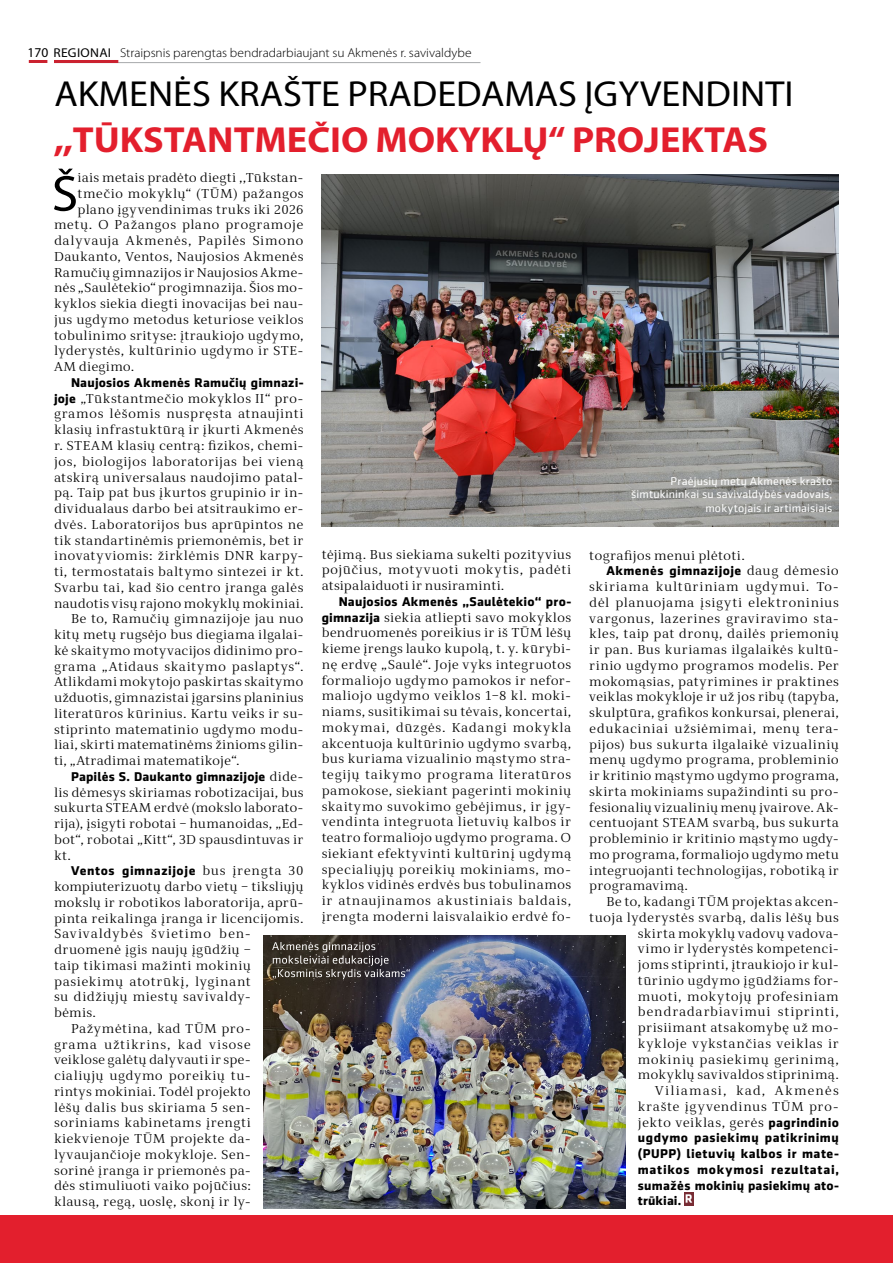
<style>
.page{position:relative;width:893px;height:1263px;background:#fff}
.page>*{position:absolute;margin:0;border:0;box-sizing:border-box;transform-origin:0 0}
.t1{font:50.85px "Myriad Pro";color:#000;scale:1.05 1}
.t2{font:36.3px "Myriad Pro";color:#000;scale:1.05 1}
.t3{font:700 36.3px "Myriad Pro";color:#e31f2d;scale:1.05 1}
.t4{font:12.9px/15.8px "Alfon";letter-spacing:.02em;color:#000;text-align:justify;scale:1.05 1}
.t5{font:700 12.9px/15.8px "Sentico Sans DT";letter-spacing:.02em;color:#000;text-align:justify;scale:1.05 1}
.t6{font:12.9px "Alfon";color:#000;scale:1.05 1}
.t7{font:300 12.9px "Myriad Pro";letter-spacing:-.005em;color:#000;scale:1.05 1}
.t8{font:12.9px "Alfon";letter-spacing:-.005em;color:#000;scale:1.05 1}
.t9{font:700 12.9px "Sentico Sans DT";letter-spacing:.04em;color:#000;scale:1.05 1}
.t10{font:12.9px "Alfon";letter-spacing:.055em;color:#000;scale:1.05 1}
.t11{font:12.9px "Alfon";letter-spacing:.05em;color:#000;scale:1.05 1}
.t12{font:11.4px/13.5px "Sentico Sans DT";letter-spacing:.015em;color:#fff;text-align:right;scale:1.05 1}
.s1{font-weight:400;font-size:13.5px}
.s2{font-weight:400}
.s3{font-family:"Sentico Sans DT";font-weight:700}
.s4{font-family:"Alfon";font-weight:400}
</style>
<div class="page">
<hr style="left:54px;top:62px;width:426px;height:1px;background:#a7a9ac">
<hr style="left:29px;top:60px;width:18px;height:3px;background:#cb212f">
<hr style="left:54px;top:60px;width:64px;height:3px;background:#cb212f">
<svg style="left:684px;top:1192px;width:9px;height:13px"></svg>
<svg style="left:686px;top:1194px;width:6px;height:9px"></svg>
<img style="left:322px;top:174px;width:517px;height:352px">
<img style="left:264px;top:935px;width:361px;height:274px">
<svg style="left:272px;top:942px;width:138px;height:37px;background:#4d4948"></svg>
<div style="left:0;top:1215px;width:893px;height:48px;background:#e31f2d"></div>
<p class="t7" style="left:28px;top:45px;width:424px"><span class="s1">170</span> <span class="s2">REGIONAI</span> Straipsnis parengtas bendradarbiaujant su Akmenės r. savivaldybe</p>
<h2 class="t2" style="left:54px;top:72px;width:705px">AKMENĖS KRAŠTE PRADEDAMAS ĮGYVENDINTI</h2>
<h2 class="t3" style="left:54px;top:116px;width:682px">,,TŪKSTANTMEČIO MOKYKLŲ“ PROJEKTAS</h2>
<h1 class="t1" style="left:52px;top:162px;width:27px">Š</h1>
<p class="t4" style="left:78px;top:170px;width:217px">iais metais pradėto diegti ,,Tūkstan-</p>
<p class="t4" style="left:78px;top:186px;width:217px">tmečio mokyklų“ (TŪM) pažangos</p>
<p class="t4" style="left:78px;top:202px;width:217px">plano įgyvendinimas truks iki 2026</p>
<p class="t4" style="left:54px;top:217px;width:239px">metų. O Pažangos plano programoje</p>
<p class="t4" style="left:54px;top:233px;width:239px">dalyvauja Akmenės, Papilės Simono</p>
<p class="t4" style="left:54px;top:249px;width:239px">Daukanto, Ventos, Naujosios Akmenės</p>
<p class="t4" style="left:54px;top:265px;width:239px">Ramučių gimnazijos ir Naujosios Akme-</p>
<p class="t6" style="left:54px;top:280px;width:239px">nės „Saulėtekio“ progimnazija. Šios mo-</p>
<p class="t4" style="left:54px;top:296px;width:239px">kyklos siekia diegti inovacijas bei nau-</p>
<p class="t4" style="left:54px;top:312px;width:239px">jus ugdymo metodus keturiose veiklos</p>
<p class="t4" style="left:54px;top:328px;width:239px">tobulinimo srityse: įtraukiojo ugdymo,</p>
<p class="t4" style="left:54px;top:343px;width:239px">lyderystės, kultūrinio ugdymo ir STE-</p>
<p class="t4" style="left:54px;top:359px;width:78px">AM diegimo.</p>
<p class="t5" style="left:71px;top:375px;width:223px">Naujosios Akmenės Ramučių gimnazi-</p>
<p class="t4" style="left:54px;top:391px;width:239px"><span class="s3">joje</span> „Tūkstantmečio mokyklos II“ pro-</p>
<p class="t4" style="left:54px;top:406px;width:239px">gramos lėšomis nuspręsta atnaujinti</p>
<p class="t4" style="left:54px;top:422px;width:239px">klasių infrastuktūrą ir įkurti Akmenės</p>
<p class="t4" style="left:54px;top:438px;width:239px">r. STEAM klasių centrą: fizikos, chemi-</p>
<p class="t4" style="left:54px;top:454px;width:239px">jos, biologijos laboratorijas bei vieną</p>
<p class="t4" style="left:54px;top:469px;width:239px">atskirą universalaus naudojimo patal-</p>
<p class="t4" style="left:54px;top:485px;width:239px">pą. Taip pat bus įkurtos grupinio ir in-</p>
<p class="t4" style="left:54px;top:501px;width:239px">dividualaus darbo bei atsitraukimo er-</p>
<p class="t4" style="left:54px;top:517px;width:239px">dvės. Laboratorijos bus aprūpintos ne</p>
<p class="t4" style="left:54px;top:532px;width:239px">tik standartinėmis priemonėmis, bet ir</p>
<p class="t4" style="left:54px;top:548px;width:239px">inovatyviomis: žirklėmis DNR karpy-</p>
<p class="t4" style="left:54px;top:564px;width:239px">ti, termostatais baltymo sintezei ir kt.</p>
<p class="t4" style="left:54px;top:580px;width:239px">Svarbu tai, kad šio centro įranga galės</p>
<p class="t6" style="left:54px;top:595px;width:239px">naudotis visų rajono mokyklų mokiniai.</p>
<p class="t4" style="left:71px;top:611px;width:223px">Be to, Ramučių gimnazijoje jau nuo</p>
<p class="t4" style="left:54px;top:627px;width:239px">kitų metų rugsėjo bus diegiama ilgalai-</p>
<p class="t4" style="left:54px;top:643px;width:239px">kė skaitymo motyvacijos didinimo pro-</p>
<p class="t4" style="left:54px;top:658px;width:239px">grama „Atidaus skaitymo paslaptys“.</p>
<p class="t4" style="left:54px;top:674px;width:239px">Atlikdami mokytojo paskirtas skaitymo</p>
<p class="t4" style="left:54px;top:690px;width:239px">užduotis, gimnazistai įgarsins planinius</p>
<p class="t4" style="left:54px;top:706px;width:239px">literatūros kūrinius. Kartu veiks ir su-</p>
<p class="t4" style="left:54px;top:721px;width:239px">stiprinto matematinio ugdymo modu-</p>
<p class="t4" style="left:54px;top:737px;width:239px">liai, skirti matematinėms žinioms gilin-</p>
<p class="t6" style="left:54px;top:753px;width:178px">ti, „Atradimai matematikoje“.</p>
<p class="t5" style="left:71px;top:768px;width:223px">Papilės S. Daukanto gimnazijoje <span class="s4">dide-</span></p>
<p class="t4" style="left:54px;top:784px;width:239px">lis dėmesys skiriamas robotizacijai, bus sukurta STEAM erdvė (mokslo laborato&shy;rija), įsigyti robotai – humanoidas, „Ed&shy;bot“, robotai „Kitt“, 3D spausdintuvas ir kt.</p>
<p class="t9" style="left:71px;top:863px;width:223px">Ventos gimnazijoje <span class="s4">bus įrengta 30</span></p>
<p class="t8" style="left:54px;top:879px;width:239px">kompiuterizuotų darbo vietų – tiksliųjų</p>
<p class="t4" style="left:54px;top:895px;width:239px">mokslų ir robotikos laboratorija, aprū-</p>
<p class="t4" style="left:54px;top:910px;width:239px">pinta reikalinga įranga ir licencijomis.</p>
<p class="t10" style="left:54px;top:926px;width:189px">Savivaldybės švietimo ben-</p>
<p class="t4" style="left:54px;top:942px;width:189px">druomenė įgis naujų įgūdžių –</p>
<p class="t4" style="left:54px;top:958px;width:189px">taip tikimasi mažinti mokinių</p>
<p class="t4" style="left:54px;top:973px;width:189px">pasiekimų atotrūkį, lyginant</p>
<p class="t4" style="left:54px;top:989px;width:189px">su didžiųjų miestų savivaldy-</p>
<p class="t4" style="left:54px;top:1005px;width:42px">bėmis.</p>
<p class="t4" style="left:71px;top:1021px;width:173px">Pažymėtina, kad TŪM pro-</p>
<p class="t11" style="left:54px;top:1036px;width:189px">grama užtikrins, kad visose</p>
<p class="t4" style="left:54px;top:1052px;width:189px">veiklose galėtų dalyvauti ir spe-</p>
<p class="t4" style="left:54px;top:1068px;width:189px">cialiųjų ugdymo poreikių tu-</p>
<p class="t6" style="left:54px;top:1084px;width:189px">rintys mokiniai. Todėl projekto</p>
<p class="t4" style="left:54px;top:1099px;width:189px">lėšų dalis bus skiriama 5 sen-</p>
<p class="t4" style="left:54px;top:1115px;width:189px">soriniams kabinetams įrengti</p>
<p class="t4" style="left:54px;top:1131px;width:189px">kiekvienoje TŪM projekte da-</p>
<p class="t4" style="left:54px;top:1147px;width:189px">lyvaujančioje mokykloje. Sen-</p>
<p class="t4" style="left:54px;top:1162px;width:189px">sorinė įranga ir priemonės pa-</p>
<p class="t4" style="left:54px;top:1178px;width:189px">dės stimuliuoti vaiko pojūčius:</p>
<p class="t4" style="left:54px;top:1194px;width:189px">klausą, regą, uoslę, skonį ir ly-</p>
<p class="t4" style="left:322px;top:546px;width:239px">tėjimą. Bus siekiama sukelti pozityvius pojūčius, motyvuoti mokytis, padėti atsipalaiduoti ir nusiraminti.</p>
<p class="t5" style="left:339px;top:593px;width:223px">Naujosios Akmenės „Saulėtekio“ pro-</p>
<p class="t4" style="left:322px;top:609px;width:239px"><span class="s3">gimnazija</span> siekia atliepti savo mokyklos bendruomenės poreikius ir iš TŪM lėšų kieme įrengs lauko kupolą, t. y. kūrybi&shy;nę erdvę „Saulė“. Joje vyks integruotos formaliojo ugdymo pamokos ir nefor&shy;maliojo ugdymo veiklos 1–8 kl. moki&shy;niams, susitikimai su tėvais, koncertai, mokymai, dūzgės. Kadangi mokykla akcentuoja kultūrinio ugdymo svarbą, bus kuriama vizualinio mąstymo stra&shy;tegijų taikymo programa literatūros pamokose, siekiant pagerinti mokinių skaitymo suvokimo gebėjimus, ir įgy&shy;vendinta integruota lietuvių kalbos ir teatro formaliojo ugdymo programa. O siekiant efektyvinti kultūrinį ugdymą specialiųjų poreikių mokiniams, mo&shy;kyklos vidinės erdvės bus tobulinamos ir atnaujinamos akustiniais baldais, įrengta moderni laisvalaikio erdvė fo-</p>
<p class="t12" style="left:631px;top:474px;width:193px">Praėjusių metų Akmenės krašto šimtukininkai su savivaldybės vadovais, mokytojais ir artimaisiais</p>
<p class="t4" style="left:589px;top:548px;width:150px">tografijos menui plėtoti.</p>
<p class="t5" style="left:606px;top:563px;width:223px">Akmenės gimnazijoje <span class="s4">daug dėmesio</span></p>
<p class="t4" style="left:589px;top:579px;width:239px">skiriama kultūriniam ugdymui. To&shy;dėl planuojama įsigyti elektroninius vargonus, lazerines graviravimo sta&shy;kles, taip pat dronų, dailės priemonių ir pan. Bus kuriamas ilgalaikės kultū&shy;rinio ugdymo programos modelis. Per mokomąsias, patyrimines ir praktines veiklas mokykloje ir už jos ribų (tapyba, skulptūra, grafikos konkursai, plenerai, edukaciniai užsiėmimai, menų tera&shy;pijos) bus sukurta ilgalaikė vizualinių menų ugdymo programa, probleminio ir kritinio mąstymo ugdymo programa, skirta mokiniams supažindinti su pro&shy;fesionalių vizualinių menų įvairove. Ak&shy;centuojant STEAM svarbą, bus sukurta probleminio ir kritinio mąstymo ugdy&shy;mo programa, formaliojo ugdymo metu integruojanti technologijas, robotiką ir programavimą.</p>
<p class="t4" style="left:589px;top:894px;width:239px;text-align:right">Be to, kadangi TŪM projektas akcen&shy;tuoja lyderystės svarbą, dalis lėšų bus skirta mokyklų vadovų vadova-<br>vimo ir lyderystės kompetenci-<br>joms stiprinti, įtraukiojo ir kul&shy;tūrinio ugdymo įgūdžiams for-<br>muoti, mokytojų profesiniam bendradarbiavimui stiprinti, prisiimant atsakomybę už mo&shy;kykloje vykstančias veiklas ir mokinių pasiekimų gerinimą, mokyklų savivaldos stiprinimą.<br>Viliamasi, kad, Akmenės<br>krašte įgyvendinus TŪM pro-<br>jekto veiklas, gerės <span class="s3">pagrindinio</span></p>
<p class="t5" style="left:638px;top:1130px;width:193px">ugdymo pasiekimų patikrinimų (PUPP) lietuvių kalbos ir mate&shy;matikos mokymosi rezultatai, sumažės mokinių pasiekimų ato&shy;trūkiai.</p>
</div>
